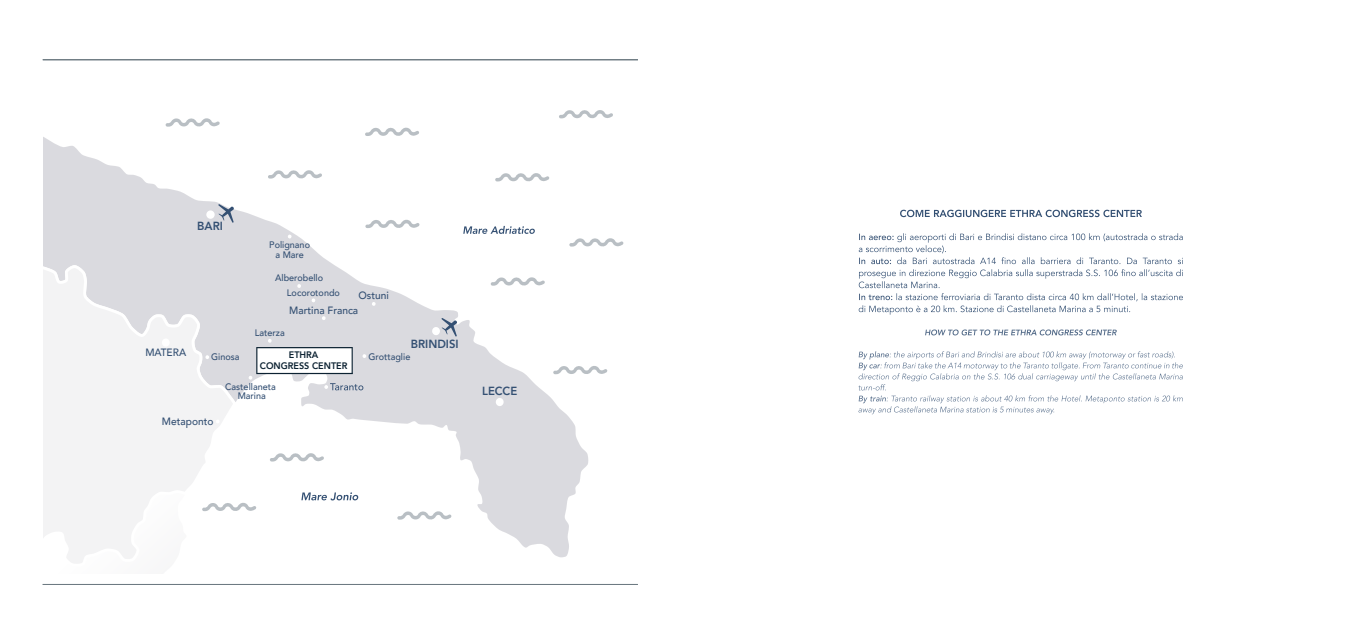
<style>
.page{position:relative;width:1361px;height:624px;background:#fff}
.page>*{position:absolute;margin:0;border:0;box-sizing:border-box;transform-origin:0 0}
.t1{font:800 11.8px "Avenir";color:#345073;scale:.96 1}
.t2{font:500 10.6px "Avenir";color:#345073;scale:.96 1}
.t3{font:500 9.4px/9.4px "Avenir";color:#345073;text-align:center;scale:.96 1}
.t4{font:800 9.4px/10.6px "Avenir";color:#0c2232;text-align:center;scale:.96 1}
</style>
<div class="page">
<svg style="left:43px;top:60px;width:546px;height:497px"></svg>
<svg style="left:43px;top:212px;width:193px;height:345px;fill:#dadadf"></svg>
<svg style="left:569px;top:237px;width:54px;height:10px"></svg>
<svg style="left:43px;top:248px;width:134px;height:315px"></svg>
<svg style="left:495px;top:397px;width:9px;height:9px"></svg>
<div style="left:162px;top:338px;width:8px;height:9px;background:#fff;border-radius:50%"></div>
<svg style="left:205px;top:355px;width:4px;height:4px"></svg>
<svg style="left:216px;top:419px;width:4px;height:4px"></svg>
<svg style="left:288px;top:234px;width:4px;height:5px"></svg>
<svg style="left:311px;top:298px;width:4px;height:4px"></svg>
<svg style="left:322px;top:316px;width:4px;height:4px"></svg>
<svg style="left:372px;top:302px;width:4px;height:4px"></svg>
<svg style="left:297px;top:284px;width:4px;height:4px"></svg>
<svg style="left:495px;top:172px;width:54px;height:10px"></svg>
<svg style="left:268px;top:169px;width:54px;height:10px"></svg>
<svg style="left:491px;top:276px;width:54px;height:10px"></svg>
<svg style="left:365px;top:127px;width:54px;height:10px"></svg>
<svg style="left:397px;top:510px;width:55px;height:10px"></svg>
<svg style="left:202px;top:502px;width:54px;height:10px"></svg>
<svg style="left:270px;top:452px;width:54px;height:10px"></svg>
<svg style="left:365px;top:219px;width:55px;height:10px"></svg>
<svg style="left:218px;top:204px;width:16px;height:19px"></svg>
<svg style="left:432px;top:318px;width:25px;height:18px"></svg>
<div style="left:206px;top:210px;width:9px;height:9px;background:#fff;border-radius:50%"></div>
<svg style="left:553px;top:365px;width:54px;height:10px"></svg>
<svg style="left:559px;top:109px;width:54px;height:10px"></svg>
<svg style="left:166px;top:117px;width:54px;height:10px"></svg>
<svg style="left:463px;top:226px;width:72px;height:8px"></svg>
<svg style="left:301px;top:492px;width:57px;height:8px"></svg>
<hr style="left:43px;top:59px;width:595px;height:1px;background:#67757d">
<hr style="left:43px;top:584px;width:595px;height:1px;background:#67757d">
<svg style="left:248px;top:338px;width:118px;height:52px"></svg>
<svg style="left:858px;top:233px;width:325px;height:81px"></svg>
<svg style="left:858px;top:351px;width:325px;height:63px"></svg>
<svg style="left:925px;top:329px;width:191px;height:6px"></svg>
<svg style="left:900px;top:210px;width:242px;height:7px"></svg>
<p class="t2" style="left:145px;top:343px;width:44px">MATERA</p>
<p class="t1" style="left:197px;top:216px;width:28px">BARI</p>
<p class="t3" style="left:211px;top:352px;width:31px">Ginosa</p>
<p class="t3" style="left:269px;top:239px;width:44px">Polignano a Mare</p>
<p class="t3" style="left:275px;top:272px;width:51px">Alberobello</p>
<p class="t3" style="left:287px;top:287px;width:57px">Locorotondo</p>
<p class="t2" style="left:289px;top:300px;width:73px">Martina Franca</p>
<p class="t2" style="left:358px;top:286px;width:33px">Ostuni</p>
<p class="t3" style="left:255px;top:327px;width:33px">Laterza</p>
<p class="t4" style="left:260px;top:350px;width:93px">ETHRA<br>CONGRESS CENTER</p>
<p class="t1" style="left:411px;top:334px;width:51px">BRINDISI</p>
<p class="t3" style="left:368px;top:351px;width:45px">Grottaglie</p>
<p class="t3" style="left:225px;top:381px;width:54px">Castellaneta<br>Marina</p>
<p class="t2" style="left:162px;top:412px;width:55px">Metaponto</p>
<p class="t1" style="left:482px;top:381px;width:38px">LECCE</p>
</div>
